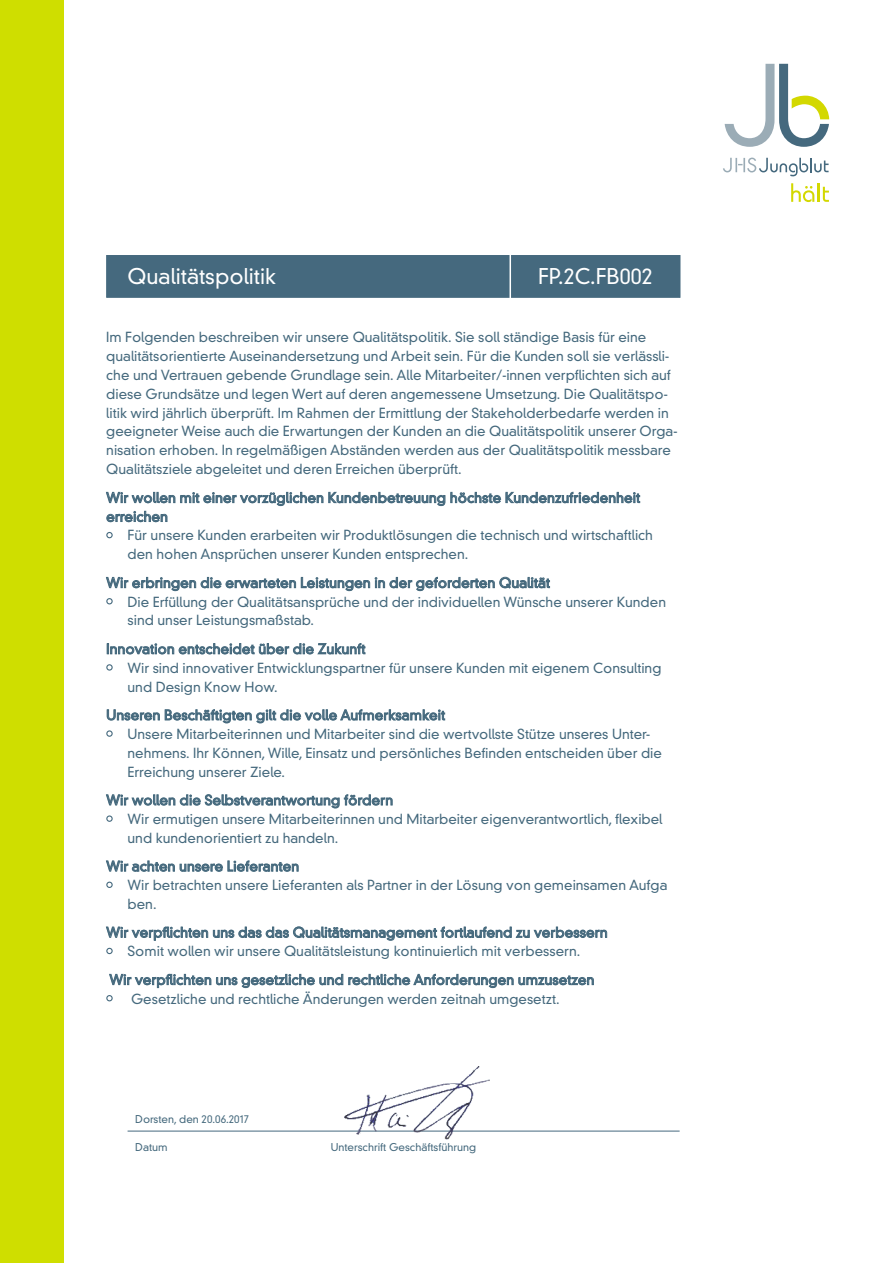
<style>
.page{position:relative;width:893px;height:1263px;background:#fff}
.page>*{position:absolute;margin:0;border:0;box-sizing:border-box;transform-origin:0 0}
.t1{font:300 21px "DIN Neuzeit Grotesk Std";color:#fff}
.t2{font:300 13.5px/18.9px "DIN Neuzeit Grotesk Std";color:#45697d}
.t3{font:300 10.5px "DIN Neuzeit Grotesk Std";color:#45697d}
</style>
<div class="page">
<svg style="left:725px;top:64px;width:104px;height:83px"></svg>
<svg style="left:791px;top:183px;width:38px;height:19px"></svg>
<svg style="left:723px;top:158px;width:106px;height:18px"></svg>
<div style="left:0;top:0;width:64px;height:1263px;background:#cfde00"></div>
<div style="left:106px;top:255px;width:574px;height:43px;background:#45697e;border:1px solid #45697e"></div>
<hr style="left:509px;top:253px;width:2px;height:47px;background:#fff">
<svg style="left:106px;top:491px;width:534px;height:31px"></svg>
<div style="left:106px;top:532px;width:7px;height:6px;border:1px solid #45697e;border-radius:50%"></div>
<svg style="left:106px;top:576px;width:444px;height:15px"></svg>
<div style="left:106px;top:598px;width:7px;height:6px;border:1px solid #45697e;border-radius:50%"></div>
<svg style="left:107px;top:643px;width:258px;height:11px"></svg>
<div style="left:106px;top:664px;width:7px;height:7px;border:1px solid #45697e;border-radius:50%"></div>
<svg style="left:107px;top:709px;width:338px;height:14px"></svg>
<div style="left:106px;top:730px;width:7px;height:7px;border:1px solid #45697e;border-radius:50%"></div>
<svg style="left:106px;top:794px;width:287px;height:14px"></svg>
<div style="left:106px;top:815px;width:7px;height:7px;border:1px solid #45697e;border-radius:50%"></div>
<svg style="left:106px;top:860px;width:193px;height:12px"></svg>
<div style="left:106px;top:882px;width:7px;height:6px;border:1px solid #45697e;border-radius:50%"></div>
<svg style="left:106px;top:926px;width:501px;height:15px"></svg>
<div style="left:106px;top:948px;width:7px;height:6px;border:1px solid #45697e;border-radius:50%"></div>
<svg style="left:109px;top:973px;width:485px;height:15px"></svg>
<div style="left:106px;top:995px;width:7px;height:6px;border:1px solid #45697e;border-radius:50%"></div>
<hr style="left:128px;top:1131px;width:552px;height:1px;background:#45697e">
<img style="left:341px;top:1066px;width:167px;height:74px">
<h1 class="t1" style="left:128px;top:264px;width:150px">Qualitätspolitik</h1>
<h1 class="t1" style="left:538px;top:264px;width:116px">FP.2C.FB002</h1>
<p class="t2" style="left:106px;top:328px;width:572px">Im Folgenden beschreiben wir unsere Qualitätspolitik. Sie soll ständige Basis für eine qualitätsorientierte Auseinandersetzung und Arbeit sein. Für die Kunden soll sie verlässli&shy;che und Vertrauen gebende Grundlage sein. Alle Mitarbeiter/-innen verpflichten sich auf diese Grundsätze und legen Wert auf deren angemessene Umsetzung. Die Qualitätspo&shy;litik wird jährlich überprüft. Im Rahmen der Ermittlung der Stakeholderbedarfe werden in geeigneter Weise auch die Erwartungen der Kunden an die Qualitätspolitik unserer Orga&shy;nisation erhoben. In regelmäßigen Abständen werden aus der Qualitätspolitik messbare Qualitätsziele abgeleitet und deren Erreichen überprüft.</p>
<p class="t2" style="left:106px;top:488px;width:535px">Wir wollen mit einer vorzüglichen Kundenbetreuung höchste Kundenzufriedenheit erreichen</p>
<p class="t2" style="left:128px;top:526px;width:527px">Für unsere Kunden erarbeiten wir Produktlösungen die technisch und wirtschaftlich den hohen Ansprüchen unserer Kunden entsprechen.</p>
<p class="t2" style="left:128px;top:573px;width:540px;text-indent:-21px">Wir erbringen die erwarteten Leistungen in der geforderten Qualität<br>Die Erfüllung der Qualitätsansprüche und der individuellen Wünsche unserer Kunden sind unser Leistungsmaßstab.</p>
<p class="t2" style="left:128px;top:639px;width:535px;text-indent:-21px">Innovation entscheidet über die Zukunft<br>Wir sind innovativer Entwicklungspartner für unsere Kunden mit eigenem Consulting und Design Know How.</p>
<p class="t2" style="left:128px;top:706px;width:536px;text-indent:-21px">Unseren Beschäftigten gilt die volle Aufmerksamkeit<br>Unsere Mitarbeiterinnen und Mitarbeiter sind die wertvollste Stütze unseres Unter&shy;nehmens. Ihr Können, Wille, Einsatz und persönliches Befinden entscheiden über die Erreichung unserer Ziele.</p>
<p class="t2" style="left:128px;top:791px;width:536px;text-indent:-21px">Wir wollen die Selbstverantwortung fördern<br>Wir ermutigen unsere Mitarbeiterinnen und Mitarbeiter eigenverantwortlich, flexibel und kundenorientiert zu handeln.</p>
<p class="t2" style="left:128px;top:857px;width:542px;text-indent:-21px">Wir achten unsere Lieferanten<br>Wir betrachten unsere Lieferanten als Partner in der Lösung von gemeinsamen Aufga ben.</p>
<p class="t2" style="left:106px;top:923px;width:503px;text-align:center">Wir verpflichten uns das das Qualitätsmanagement fortlaufend zu verbessern<br>Somit wollen wir unsere Qualitätsleistung kontinuierlich mit verbessern.</p>
<p class="t2" style="left:131px;top:970px;width:465px;text-indent:-22px">Wir verpflichten uns gesetzliche und rechtliche Anforderungen umzusetzen<br>Gesetzliche und rechtliche Änderungen werden zeitnah umgesetzt.</p>
<p class="t3" style="left:135px;top:1113px;width:116px">Dorsten, den 20.06.2017</p>
<p class="t3" style="left:135px;top:1141px;width:34px">Datum</p>
<p class="t3" style="left:331px;top:1141px;width:147px">Unterschrift Geschäftsführung</p>
</div>
